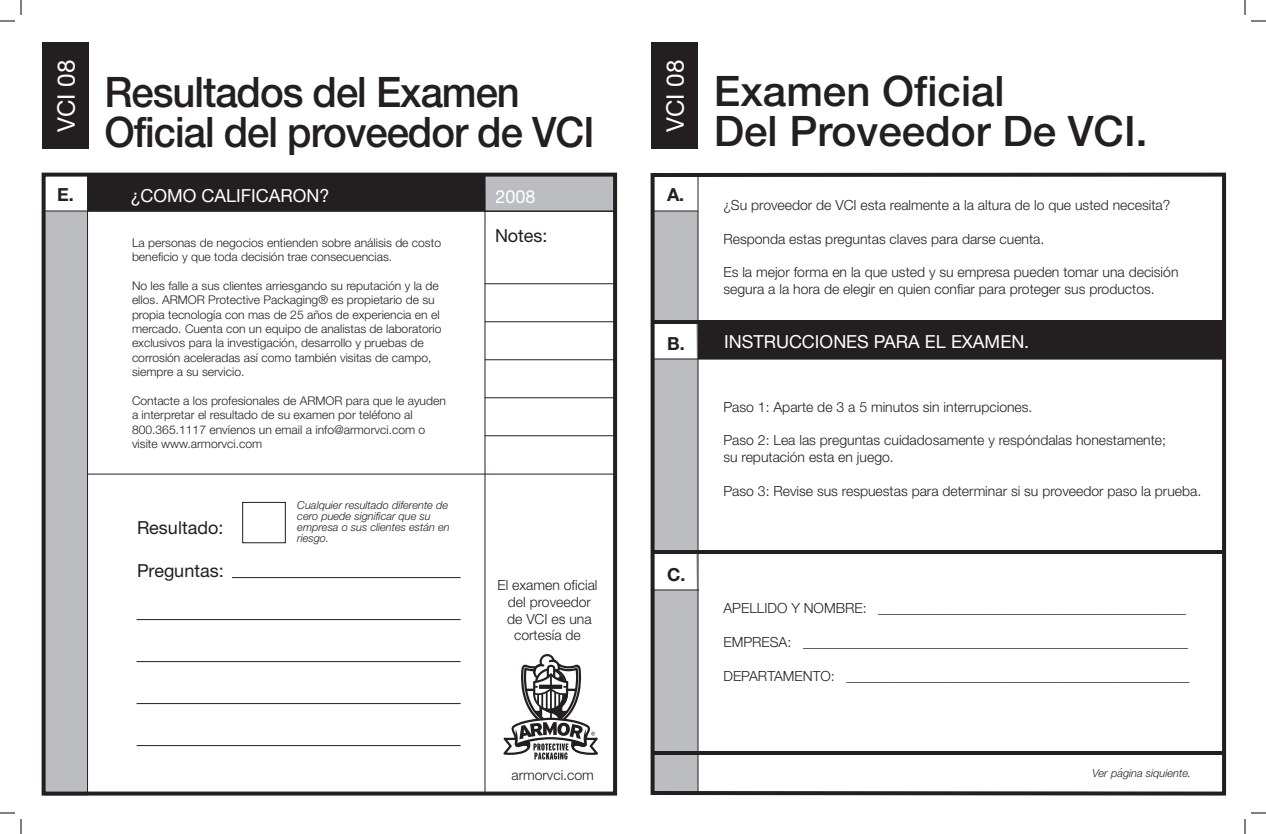
<style>
.page{position:relative;width:1266px;height:834px;background:#fff}
.page>*{position:absolute;margin:0;border:0;box-sizing:border-box;transform-origin:0 0}
.t1{font:500 42.1px/40px "Helvetica Neue";letter-spacing:-.025em;color:#231f20;scale:.95 1}
.t2{font:500 42.1px/40px "Helvetica Neue";color:#231f20}
.t3{font:24.2px "Helvetica Neue";color:#fff}
.t4{font:18px "Helvetica Neue";color:#fff}
.t5{font:18px "Helvetica Neue";color:#231f20}
.t6{font:700 18px "Helvetica Neue";color:#231f20}
.t7{font:300 14px/16.8px "Helvetica Neue";color:#231f20}
.t8{font:300 12px/14.4px "Helvetica Neue";color:#231f20}
.t9{font:italic 300 11px/11px "Helvetica Neue";color:#231f20}
.s1{font-weight:700;color:#231f20}
</style>
<div class="page">
<div style="left:485px;top:173px;width:129px;height:37px;background:#bcbdc0"></div>
<div style="left:88px;top:178px;width:396px;height:33px;background:#231f20"></div>
<div style="left:44px;top:212px;width:43px;height:584px;background:#bcbdc0"></div>
<svg style="left:650px;top:172px;width:577px;height:624px"></svg>
<div style="left:42px;top:173px;width:575px;height:623px;border:4px solid #231f20"></div>
<div style="left:651px;top:42px;width:47px;height:107px;background:#231f20"></div>
<svg style="left:652px;top:322px;width:573px;height:37px;background:#332f30"></svg>
<hr style="left:653px;top:751px;width:570px;height:4px;background:#231f20">
<div style="left:42px;top:42px;width:47px;height:107px;background:#231f20"></div>
<hr style="left:652px;top:320px;width:571px;height:4px;background:#231f20">
<hr style="left:653px;top:550px;width:570px;height:4px;background:#231f20">
<hr style="left:698px;top:174px;width:1px;height:621px;background:#231f20">
<hr style="left:654px;top:359px;width:569px;height:1px;background:#231f20">
<hr style="left:653px;top:211px;width:45px;height:1px;background:#231f20">
<hr style="left:87px;top:174px;width:1px;height:619px;background:#231f20">
<hr style="left:43px;top:211px;width:571px;height:1px;background:#231f20">
<hr style="left:232px;top:577px;width:229px;height:1px;background:#231f20">
<hr style="left:137px;top:619px;width:324px;height:1px;background:#231f20">
<hr style="left:137px;top:661px;width:324px;height:1px;background:#231f20">
<hr style="left:137px;top:703px;width:324px;height:1px;background:#231f20">
<hr style="left:137px;top:745px;width:324px;height:1px;background:#231f20">
<div style="left:242px;top:502px;width:44px;height:41px;border:1px solid #231f20"></div>
<hr style="left:88px;top:474px;width:526px;height:1px;background:#231f20">
<hr style="left:484px;top:174px;width:2px;height:619px;background:#231f20">
<hr style="left:485px;top:284px;width:130px;height:1px;background:#231f20">
<hr style="left:485px;top:322px;width:130px;height:1px;background:#231f20">
<hr style="left:485px;top:360px;width:130px;height:1px;background:#231f20">
<hr style="left:485px;top:398px;width:130px;height:1px;background:#231f20">
<hr style="left:485px;top:436px;width:130px;height:1px;background:#231f20">
<svg style="left:503px;top:654px;width:95px;height:106px"></svg>
<svg style="left:0;top:0;width:22px;height:22px"></svg>
<svg style="left:0;top:812px;width:22px;height:22px"></svg>
<svg style="left:1244px;top:0;width:22px;height:22px"></svg>
<svg style="left:1244px;top:812px;width:22px;height:22px"></svg>
<h2 class="t3" style="left:52px;top:132px;width:74px;rotate:-90deg">VCI 08</h2>
<h2 class="t3" style="left:661px;top:132px;width:74px;rotate:-90deg">VCI 08</h2>
<h1 class="t1" style="left:104px;top:71px;width:517px">Resultados del Examen<br>Oficial del proveedor de VCI</h1>
<h1 class="t2" style="left:714px;top:71px;width:435px">Examen Oficial<br>Del Proveedor De VCI.</h1>
<p class="t6" style="left:57px;top:183px;width:18px">E.</p>
<p class="t6" style="left:667px;top:183px;width:19px">A.</p>
<p class="t4" style="left:130px;top:184px;width:201px">¿COMO CALIFICARON?</p>
<p class="t4" style="left:496px;top:185px;width:42px">2008</p>
<p class="t7" style="left:723px;top:196px;width:448px">¿Su proveedor de VCI esta realmente a la altura de lo que usted necesita?</p>
<p class="t7" style="left:723px;top:230px;width:323px">Responda estas preguntas claves para darse cuenta.</p>
<p class="t7" style="left:723px;top:264px;width:457px">Es la mejor forma en la que usted y su empresa pueden tomar una decisión segura a la hora de elegir en quien confiar para proteger sus productos.</p>
<p class="t5" style="left:495px;top:225px;width:54px">Notes:</p>
<p class="t8" style="left:132px;top:235px;width:311px">La personas de negocios entienden sobre análisis de costo beneficio y que toda decisión trae consecuencias.</p>
<p class="t8" style="left:132px;top:278px;width:311px">No les falle a sus clientes arriesgando su reputación y la de ellos. ARMOR Protective Packaging® es propietario de su propia tecnología con mas de 25 años de experiencia en el mercado. Cuenta con un equipo de analistas de laboratorio exclusivos para la investigación, desarrollo y pruebas de corrosión aceleradas así como también visitas de campo, siempre a su servicio.</p>
<p class="t8" style="left:132px;top:393px;width:315px">Contacte a los profesionales de ARMOR para que le ayuden a interpretar el resultado de su examen por teléfono al 800.365.1117 envíenos un email a info@armorvci.com o visite www.armorvci.com</p>
<p class="t4" style="left:667px;top:331px;width:364px"><span class="s1">B.</span> INSTRUCCIONES PARA EL EXAMEN.</p>
<p class="t7" style="left:723px;top:398px;width:311px">Paso 1: Aparte de 3 a 5 minutos sin interrupciones.</p>
<p class="t7" style="left:723px;top:432px;width:444px">Paso 2: Lea las preguntas cuidadosamente y respóndalas honestamente; su reputación esta en juego.</p>
<p class="t7" style="left:723px;top:482px;width:479px">Paso 3: Revise sus respuestas para determinar si su proveedor paso la prueba.</p>
<p class="t5" style="left:137px;top:517px;width:88px">Resultado:</p>
<p class="t5" style="left:137px;top:560px;width:88px">Preguntas:</p>
<p class="t9" style="left:297px;top:500px;width:154px">Cualquier resultado diferente de cero puede significar que su empresa o sus clientes están en riesgo.</p>
<p class="t7" style="left:497px;top:576px;width:102px;text-align:center">El examen oficial del proveedor de VCI es una cortesía de</p>
<p class="t7" style="left:511px;top:766px;width:84px">armorvci.com</p>
<p class="t6" style="left:667px;top:563px;width:20px">C.</p>
<p class="t7" style="left:723px;top:600px;width:464px">APELLIDO Y NOMBRE: ____________________________________________</p>
<p class="t7" style="left:723px;top:633px;width:466px">EMPRESA: _______________________________________________________</p>
<p class="t7" style="left:723px;top:667px;width:468px">DEPARTAMENTO: _________________________________________________</p>
<p class="t9" style="left:1119px;top:767px;width:4px">´</p>
<p class="t9" style="left:1093px;top:767px;width:100px">Ver pagina siquiente.</p>
</div>
